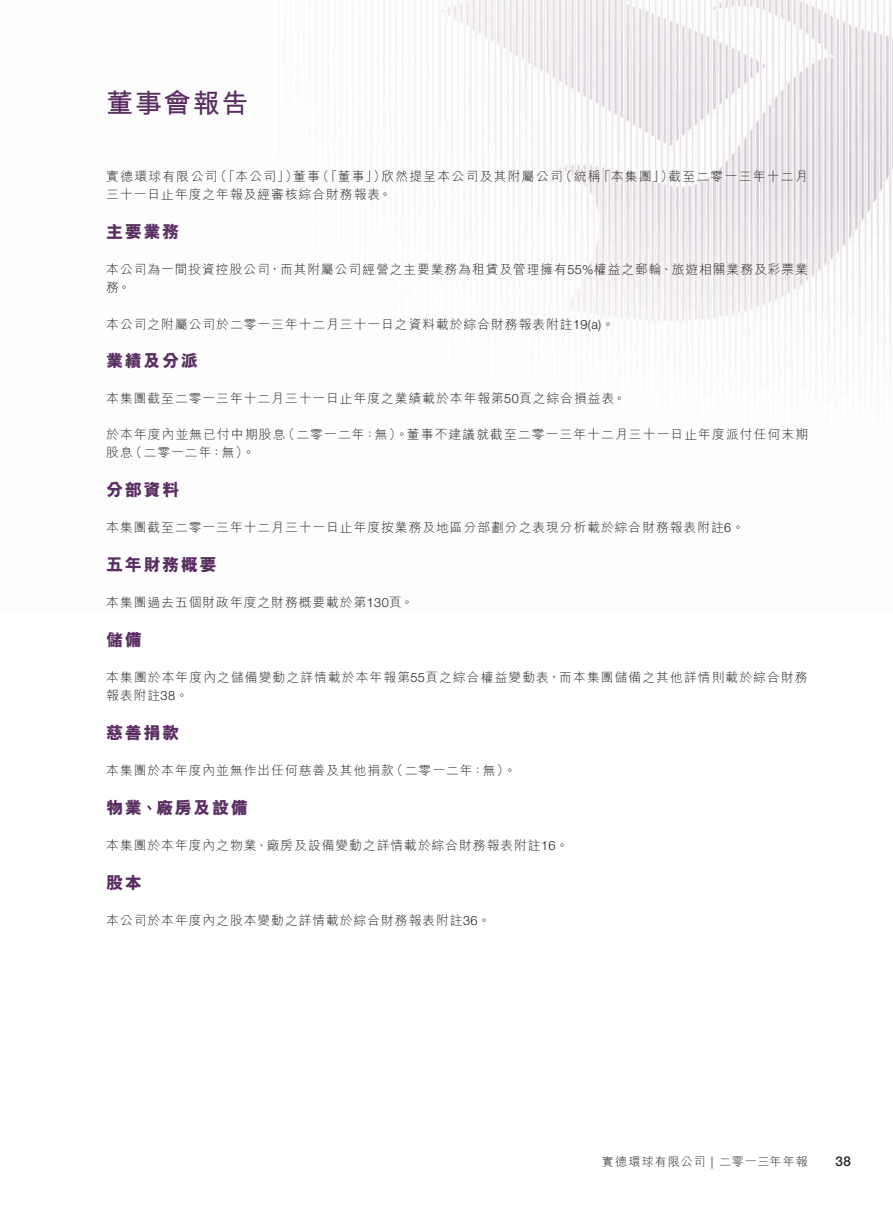
<style>
.page{position:relative;width:893px;height:1212px;background:#fff}
.page>*{position:absolute;margin:0;border:0;box-sizing:border-box;transform-origin:0 0}
.t1{font:27px "M Hei HK Bold E Ten B5 H";letter-spacing:.07em;color:#592e61}
.t2{font:17.25px "M Hei HK Xbold E Ten B5 H";letter-spacing:.08em;color:#592e61}
.t3{font:500 13.5px "Helvetica Neue LT Std";color:#231f20}
.t4{font:12.75px/18px "M Hei HK Light E Ten B5 H";letter-spacing:.08em;color:#231f20}
.t5{font:12.75px/18px "M Hei HK Light E Ten B5 H";letter-spacing:.105em;color:#231f20}
.t6{font:12px "M Hei HK Light E Ten B5 H";letter-spacing:.095em;color:#231f20}
.s1{font-family:"Helvetica Neue LT Std";font-weight:300}
</style>
<div class="page">
<img style="left:371px;top:0;width:522px;height:381px">
<h1 class="t1" style="left:106px;top:93px;width:144px">董事會報告</h1>
<p class="t5" style="left:106px;top:169px;width:703px">實德環球有限公司（「本公司」）董事（「董事」）欣然提呈本公司及其附屬公司（統稱「本集團」）截至二零一三年十二月三十一日止年度之年報及經審核綜合財務報表。</p>
<h2 class="t2" style="left:106px;top:225px;width:75px">主要業務</h2>
<p class="t4" style="left:106px;top:262px;width:703px">本公司為一間投資控股公司，而其附屬公司經營之主要業務為租賃及管理擁有<span class="s1">55%</span>權益之郵輪、旅遊相關業務及彩票業務。</p>
<p class="t4" style="left:106px;top:316px;width:510px">本公司之附屬公司於二零一三年十二月三十一日之資料載於綜合財務報表附註<span class="s1">19(a)</span>。</p>
<h2 class="t2" style="left:106px;top:354px;width:93px">業績及分派</h2>
<p class="t4" style="left:106px;top:391px;width:521px">本集團截至二零一三年十二月三十一日止年度之業績載於本年報第<span class="s1">50</span>頁之綜合損益表。</p>
<p class="t4" style="left:106px;top:427px;width:703px">於本年度內並無已付中期股息（二零一二年：無）。董事不建議就截至二零一三年十二月三十一日止年度派付任何末期股息（二零一二年：無）。</p>
<h2 class="t2" style="left:106px;top:483px;width:75px">分部資料</h2>
<p class="t4" style="left:106px;top:520px;width:640px">本集團截至二零一三年十二月三十一日止年度按業務及地區分部劃分之表現分析載於綜合財務報表附註<span class="s1">6</span>。</p>
<h2 class="t2" style="left:106px;top:558px;width:112px">五年財務概要</h2>
<p class="t4" style="left:106px;top:595px;width:309px">本集團過去五個財政年度之財務概要載於第<span class="s1">130</span>頁。</p>
<h2 class="t2" style="left:106px;top:633px;width:37px">儲備</h2>
<p class="t4" style="left:106px;top:670px;width:703px">本集團於本年度內之儲備變動之詳情載於本年報第<span class="s1">55</span>頁之綜合權益變動表，而本集團儲備之其他詳情則載於綜合財務報表附註<span class="s1">38</span>。</p>
<h2 class="t2" style="left:106px;top:726px;width:75px">慈善捐款</h2>
<p class="t4" style="left:106px;top:763px;width:411px">本集團於本年度內並無作出任何慈善及其他捐款（二零一二年：無）。</p>
<h2 class="t2" style="left:106px;top:801px;width:143px">物業、廠房及設備</h2>
<p class="t4" style="left:106px;top:838px;width:464px">本集團於本年度內之物業、廠房及設備變動之詳情載於綜合財務報表附註<span class="s1">16</span>。</p>
<h2 class="t2" style="left:106px;top:876px;width:37px">股本</h2>
<p class="t4" style="left:106px;top:913px;width:386px">本公司於本年度內之股本變動之詳情載於綜合財務報表附註<span class="s1">36</span>。</p>
<p class="t6" style="left:602px;top:1157px;width:208px">實德環球有限公司 <span class="s1">|</span> 二零一三年年報</p>
<p class="t3" style="left:836px;top:1157px;width:17px">38</p>
</div>
